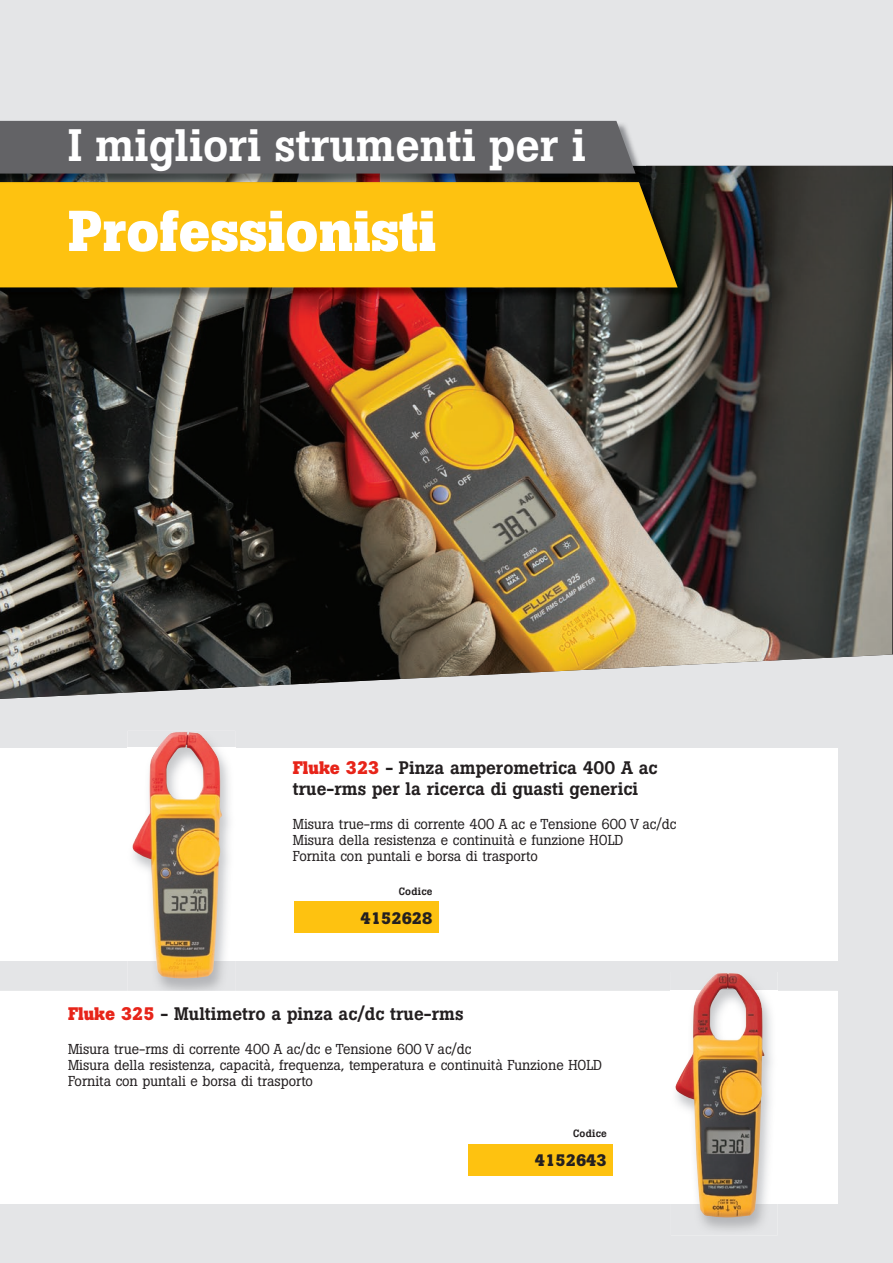
<style>
.page{position:relative;width:893px;height:1263px;background:#e4e5e7}
.page>*{position:absolute;margin:0;border:0;box-sizing:border-box;transform-origin:0 0}
.t1{font:700 57px "Boton Pro";color:#fff}
.t2{font:500 45px "Boton Pro";color:#fff}
.t3{font:500 18px/21px "Boton Pro";color:#231f20}
.t4{font:700 16.5px "Boton Pro";color:#231f20}
.t5{font:14.25px/15.8px "Boton Pro";color:#231f20}
.t6{font:500 10.5px "Boton Pro";letter-spacing:.025em;color:#231f20}
.s1{font-weight:700;color:#e72419}
</style>
<div class="page">
<div style="left:0;top:748px;width:838px;height:212px;background:#fff"></div>
<img style="left:128px;top:731px;width:107px;height:260px">
<img style="left:128px;top:748px;width:107px;height:212px">
<img style="left:131px;top:732px;width:91px;height:247px">
<div style="left:0;top:991px;width:838px;height:212px;background:#fff"></div>
<img style="left:671px;top:972px;width:106px;height:263px">
<img style="left:671px;top:991px;width:106px;height:212px">
<img style="left:675px;top:973px;width:90px;height:244px">
<img style="left:0;top:166px;width:892px;height:533px">
<div style="left:294px;top:901px;width:145px;height:32px;background:#fec210"></div>
<div style="left:468px;top:1143px;width:145px;height:32px;background:#fec210"></div>
<img style="left:635px;top:184px;width:53px;height:114px">
<img style="left:0;top:287px;width:635px;height:11px">
<div style="left:0;top:182px;width:678px;height:105px;background:#fec210"></div>
<img style="left:0;top:122px;width:646px;height:62px">
<img style="left:0;top:182px;width:640px;height:2px">
<div style="left:0;top:121px;width:635px;height:53px;background:#636366"></div>
<h2 class="t2" style="left:68px;top:116px;width:519px">I migliori strumenti per i</h2>
<h1 class="t1" style="left:68px;top:194px;width:370px">Professionisti</h1>
<p class="t3" style="left:293px;top:757px;width:366px"><span class="s1">Fluke 323</span> - Pinza amperometrica 400 A ac true-rms per la ricerca di guasti generici</p>
<p class="t5" style="left:293px;top:816px;width:385px">Misura true-rms di corrente 400 A ac e Tensione 600 V ac/dc<br>Misura della resistenza e continuità e funzione HOLD<br>Fornita con puntali e borsa di trasporto</p>
<p class="t6" style="left:399px;top:884px;width:35px">Codice</p>
<p class="t4" style="left:360px;top:907px;width:74px">4152628</p>
<p class="t3" style="left:68px;top:1003px;width:397px"><span class="s1">Fluke 325</span> - Multimetro a pinza ac/dc true-rms</p>
<p class="t5" style="left:68px;top:1042px;width:536px">Misura true-rms di corrente 400 A ac/dc e Tensione 600 V ac/dc<br>Misura della resistenza, capacità, frequenza, temperatura e continuità Funzione HOLD<br>Fornita con puntali e borsa di trasporto</p>
<p class="t6" style="left:573px;top:1126px;width:35px">Codice</p>
<p class="t4" style="left:535px;top:1149px;width:74px">4152643</p>
</div>
